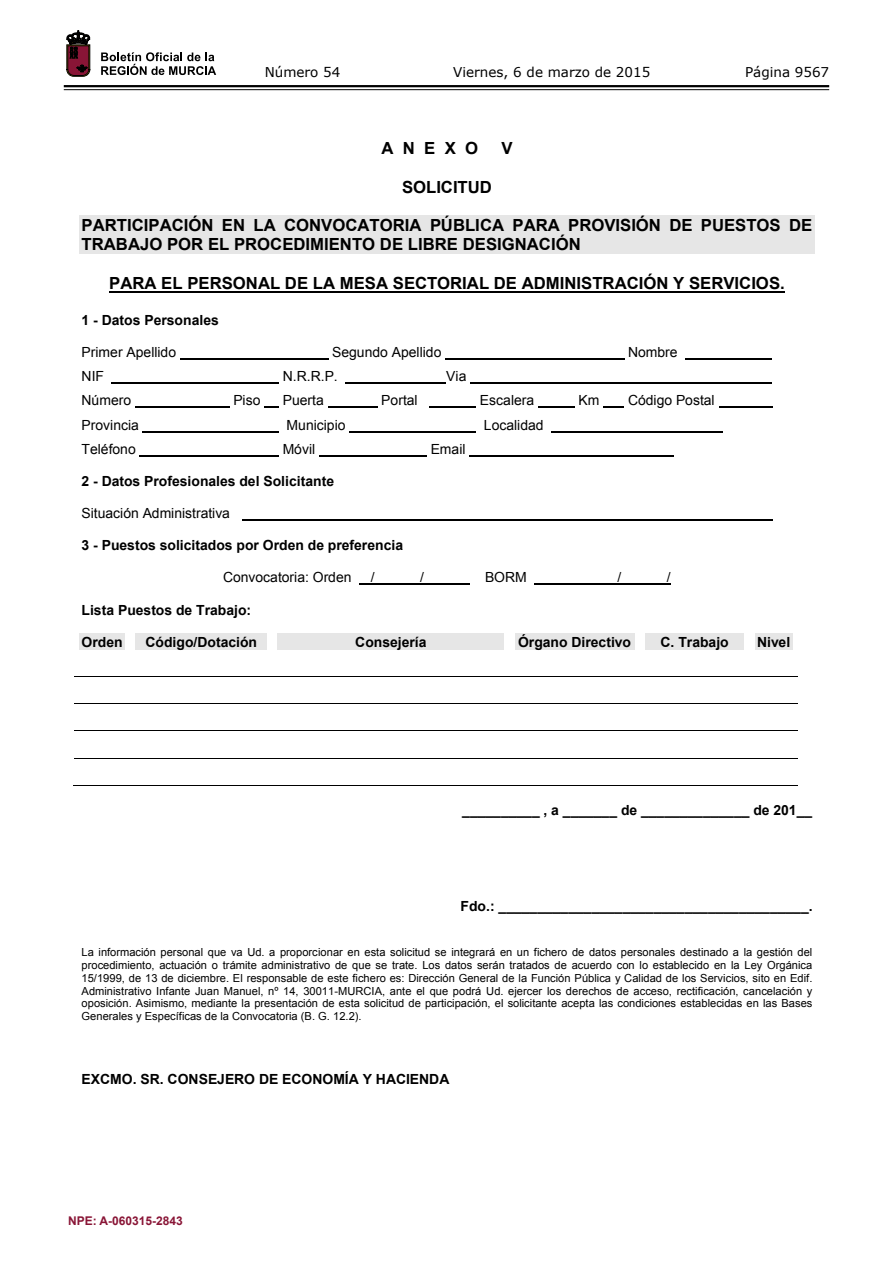
<style>
.page{position:relative;width:893px;height:1263px;background:#fff}
.page>*{position:absolute;margin:0;border:0;box-sizing:border-box;transform-origin:0 0}
.t1{font:700 16.65px/19.2px "Arial";color:#000}
.t2{font:700 13.95px "Arial";color:#000}
.t3{font:13.95px "Arial";color:#000}
.t4{font:13.5px "Verdana";color:#000}
.t5{font:700 12px "Arial";color:#891536}
.t6{font:11.1px/12.8px "Arial";color:#000;text-align:justify}
</style>
<div class="page">
<hr style="left:64px;top:85px;width:765px;height:2px;background:#000">
<hr style="left:64px;top:89px;width:765px;height:1px;background:#000">
<svg style="left:101px;top:52px;width:115px;height:23px"></svg>
<svg style="left:67px;top:31px;width:23px;height:45px"></svg>
<div style="left:79px;top:216px;width:736px;height:19px;background:#e6e6e6"></div>
<div style="left:79px;top:235px;width:736px;height:19px;background:#e6e6e6"></div>
<hr style="left:109px;top:291px;width:676px;height:1px;background:#000">
<hr style="left:180px;top:358px;width:148px;height:1px;background:#000">
<hr style="left:445px;top:358px;width:179px;height:1px;background:#000">
<hr style="left:685px;top:358px;width:87px;height:1px;background:#000">
<hr style="left:112px;top:382px;width:167px;height:1px;background:#000">
<hr style="left:345px;top:382px;width:101px;height:1px;background:#000">
<hr style="left:470px;top:382px;width:302px;height:1px;background:#000">
<hr style="left:135px;top:407px;width:95px;height:1px;background:#000">
<svg style="left:264px;top:407px;width:15px;height:1px"></svg>
<hr style="left:328px;top:407px;width:50px;height:1px;background:#000">
<hr style="left:429px;top:407px;width:47px;height:1px;background:#000">
<hr style="left:538px;top:407px;width:37px;height:1px;background:#000">
<svg style="left:604px;top:407px;width:20px;height:1px"></svg>
<hr style="left:719px;top:407px;width:53px;height:1px;background:#000">
<hr style="left:143px;top:431px;width:136px;height:1px;background:#000">
<hr style="left:349px;top:431px;width:127px;height:1px;background:#000">
<hr style="left:551px;top:431px;width:172px;height:1px;background:#000">
<hr style="left:140px;top:456px;width:139px;height:1px;background:#000">
<hr style="left:319px;top:456px;width:108px;height:1px;background:#000">
<hr style="left:469px;top:456px;width:205px;height:1px;background:#000">
<hr style="left:242px;top:520px;width:530px;height:1px;background:#000">
<hr style="left:359px;top:584px;width:111px;height:1px;background:#000">
<hr style="left:535px;top:584px;width:136px;height:1px;background:#000">
<div style="left:79px;top:634px;width:46px;height:16px;background:#e6e6e6"></div>
<div style="left:136px;top:634px;width:131px;height:16px;background:#e6e6e6"></div>
<div style="left:278px;top:634px;width:226px;height:16px;background:#e6e6e6"></div>
<div style="left:515px;top:634px;width:119px;height:16px;background:#e6e6e6"></div>
<div style="left:645px;top:634px;width:99px;height:16px;background:#e6e6e6"></div>
<div style="left:755px;top:634px;width:37px;height:16px;background:#e6e6e6"></div>
<hr style="left:74px;top:676px;width:724px;height:1px;background:#000">
<hr style="left:74px;top:703px;width:724px;height:1px;background:#000">
<hr style="left:74px;top:730px;width:724px;height:1px;background:#000">
<hr style="left:74px;top:758px;width:724px;height:1px;background:#000">
<hr style="left:73px;top:785px;width:57px;height:1px;background:#000">
<hr style="left:129px;top:785px;width:143px;height:1px;background:#000">
<hr style="left:271px;top:785px;width:238px;height:1px;background:#000">
<hr style="left:508px;top:785px;width:132px;height:1px;background:#000">
<hr style="left:639px;top:785px;width:110px;height:1px;background:#000">
<hr style="left:748px;top:785px;width:50px;height:1px;background:#000">
<p class="t4" style="left:265px;top:62px;width:77px">Número 54</p>
<p class="t4" style="left:453px;top:62px;width:199px">Viernes, 6 de marzo de 2015</p>
<p class="t4" style="left:745px;top:62px;width:86px">Página 9567</p>
<h1 class="t1" style="left:381px;top:139px;width:98px">A N E X O</h1>
<h1 class="t1" style="left:502px;top:139px;width:13px">V</h1>
<h1 class="t1" style="left:402px;top:178px;width:91px">SOLICITUD</h1>
<h1 class="t1" style="left:82px;top:216px;width:732px">PARTICIPACIÓN EN LA CONVOCATORIA PÚBLICA PARA PROVISIÓN DE PUESTOS DE<br>TRABAJO POR EL PROCEDIMIENTO DE LIBRE DESIGNACIÓN</h1>
<h1 class="t1" style="left:109px;top:274px;width:677px">PARA EL PERSONAL DE LA MESA SECTORIAL DE ADMINISTRACIÓN Y SERVICIOS.</h1>
<p class="t2" style="left:82px;top:310px;width:139px">1 - Datos Personales</p>
<p class="t3" style="left:82px;top:343px;width:96px">Primer Apellido</p>
<p class="t3" style="left:332px;top:343px;width:111px">Segundo Apellido</p>
<p class="t3" style="left:628px;top:343px;width:51px">Nombre</p>
<p class="t3" style="left:82px;top:367px;width:24px">NIF</p>
<p class="t3" style="left:283px;top:367px;width:57px">N.R.R.P.</p>
<p class="t3" style="left:446px;top:367px;width:22px">Via</p>
<p class="t3" style="left:82px;top:391px;width:51px">Número</p>
<p class="t3" style="left:233px;top:391px;width:29px">Piso</p>
<p class="t3" style="left:283px;top:391px;width:43px">Puerta</p>
<p class="t3" style="left:381px;top:391px;width:38px">Portal</p>
<p class="t3" style="left:480px;top:391px;width:56px">Escalera</p>
<p class="t3" style="left:579px;top:391px;width:22px">Km</p>
<p class="t3" style="left:628px;top:391px;width:88px">Código Postal</p>
<p class="t3" style="left:82px;top:416px;width:59px">Provincia</p>
<p class="t3" style="left:287px;top:416px;width:60px">Municipio</p>
<p class="t3" style="left:484px;top:416px;width:61px">Localidad</p>
<p class="t3" style="left:82px;top:440px;width:56px">Teléfono</p>
<p class="t3" style="left:283px;top:440px;width:34px">Móvil</p>
<p class="t3" style="left:431px;top:440px;width:36px">Email</p>
<p class="t2" style="left:82px;top:472px;width:254px">2 - Datos Profesionales del Solicitante</p>
<p class="t3" style="left:82px;top:504px;width:150px">Situación Administrativa</p>
<p class="t2" style="left:82px;top:536px;width:323px">3 - Puestos solicitados por Orden de preferencia</p>
<p class="t3" style="left:223px;top:568px;width:130px">Convocatoria: Orden</p>
<p class="t3" style="left:371px;top:568px;width:5px">/</p>
<p class="t3" style="left:420px;top:568px;width:5px">/</p>
<p class="t3" style="left:485px;top:568px;width:43px">BORM</p>
<p class="t3" style="left:618px;top:568px;width:5px">/</p>
<p class="t3" style="left:667px;top:568px;width:5px">/</p>
<p class="t2" style="left:82px;top:600px;width:171px">Lista Puestos de Trabajo:</p>
<p class="t2" style="left:82px;top:632px;width:43px">Orden</p>
<p class="t2" style="left:145px;top:632px;width:113px">Código/Dotación</p>
<p class="t2" style="left:355px;top:632px;width:73px">Consejería</p>
<p class="t2" style="left:518px;top:632px;width:114px">Órgano Directivo</p>
<p class="t2" style="left:660px;top:632px;width:70px">C. Trabajo</p>
<p class="t2" style="left:757px;top:632px;width:35px">Nivel</p>
<p class="t2" style="left:462px;top:800px;width:351px">__________ , a _______ de ______________ de 201__</p>
<p class="t2" style="left:461px;top:896px;width:354px">Fdo.: ________________________________________.</p>
<p class="t6" style="left:82px;top:946px;width:732px">La información personal que va Ud. a proporcionar en esta solicitud se integrará en un fichero de datos personales destinado a la gestión del procedimiento, actuación o trámite administrativo de que se trate. Los datos serán tratados de acuerdo con lo establecido en la Ley Orgánica 15/1999, de 13 de diciembre. El responsable de este fichero es: Dirección General de la Función Pública y Calidad de los Servicios, sito en Edif.<br>Administrativo Infante Juan Manuel, nº 14, 30011-MURCIA, ante el que podrá Ud. ejercer los derechos de acceso, rectificación, cancelación y oposición. Asimismo, mediante la presentación de esta solicitud de participación, el solicitante acepta las condiciones establecidas en las Bases Generales y Específicas de la Convocatoria (B. G. 12.2).</p>
<p class="t2" style="left:82px;top:1069px;width:369px">EXCMO. SR. CONSEJERO DE ECONOMÍA Y HACIENDA</p>
<p class="t5" style="left:68px;top:1213px;width:116px">NPE: A-060315-2843</p>
</div>
